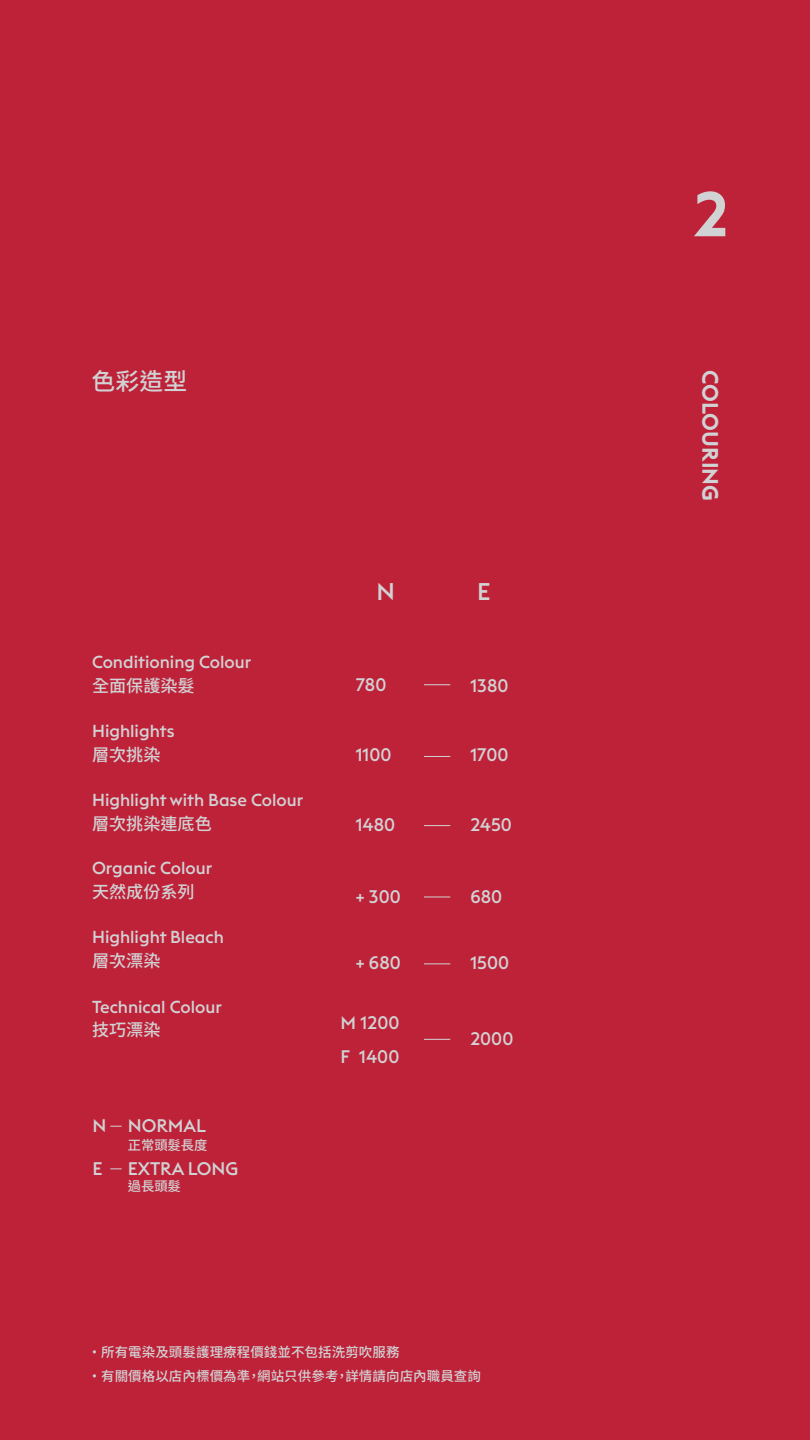
<style>
.page{position:relative;width:810px;height:1440px;background:#be2239}
.page>*{position:absolute;margin:0;border:0;box-sizing:border-box;transform-origin:0 0}
.t1{font:600 62.25px "Euclid Triangle";color:#d1d2d4}
.t2{font:500 23.85px "Noto Sans TC";color:#d1d2d4}
.t3{font:500 23.85px "Euclid Triangle";color:#d1d2d4}
.t4{font:600 21.98px "Euclid Triangle";letter-spacing:.01em;color:#d1d2d4}
.t5{font:500 18px "Euclid Triangle";color:#d1d2d4}
.t6{font:500 17.92px/34px "Euclid Triangle";letter-spacing:.005em;color:#d1d2d4}
.t7{font:500 17.1px "Euclid Triangle";color:#d1d2d4}
.t8{font:500 17.1px "Noto Sans TC";color:#d1d2d4}
.t9{font:500 13.5px/23.3px "Noto Sans TC";letter-spacing:.005em;color:#d1d2d4}
.t10{font:500 13.35px "Noto Sans TC";color:#d1d2d4}
</style>
<div class="page">
<svg style="left:110px;top:1126px;width:12px;height:1px"></svg>
<svg style="left:110px;top:1168px;width:12px;height:1px"></svg>
<svg style="left:424px;top:684px;width:26px;height:1px"></svg>
<svg style="left:424px;top:756px;width:26px;height:1px"></svg>
<svg style="left:424px;top:825px;width:26px;height:1px"></svg>
<svg style="left:424px;top:897px;width:26px;height:1px"></svg>
<svg style="left:424px;top:963px;width:26px;height:1px"></svg>
<svg style="left:424px;top:1039px;width:26px;height:1px"></svg>
<h2 class="t2" style="left:92px;top:368px;width:97px">色彩造型</h2>
<p class="t7" style="left:92px;top:651px;width:161px">Conditioning Colour</p>
<p class="t8" style="left:92px;top:676px;width:104px">全面保護染髮</p>
<p class="t7" style="left:92px;top:720px;width:84px">Highlights</p>
<p class="t8" style="left:92px;top:745px;width:70px">層次挑染</p>
<p class="t7" style="left:92px;top:789px;width:213px">Highlight with Base Colour</p>
<p class="t8" style="left:92px;top:814px;width:121px">層次挑染連底色</p>
<p class="t7" style="left:92px;top:857px;width:122px">Organic Colour</p>
<p class="t8" style="left:92px;top:882px;width:104px">天然成份系列</p>
<p class="t7" style="left:92px;top:926px;width:133px">Highlight Bleach</p>
<p class="t8" style="left:92px;top:951px;width:70px">層次漂染</p>
<p class="t7" style="left:92px;top:996px;width:131px">Technical Colour</p>
<p class="t8" style="left:92px;top:1020px;width:70px">技巧漂染</p>
<p class="t5" style="left:92px;top:1115px;width:115px">N NORMAL</p>
<p class="t5" style="left:92px;top:1157px;width:12px">E</p>
<p class="t5" style="left:128px;top:1157px;width:112px">EXTRA LONG</p>
<p class="t10" style="left:128px;top:1137px;width:81px">正常頭髮長度</p>
<p class="t10" style="left:128px;top:1179px;width:55px">過長頭髮</p>
<h2 class="t3" style="left:377px;top:576px;width:20px">N</h2>
<h2 class="t3" style="left:477px;top:576px;width:15px">E</h2>
<p class="t6" style="left:356px;top:668px;width:32px">780</p>
<p class="t6" style="left:470px;top:668px;width:40px">1380</p>
<p class="t6" style="left:356px;top:737px;width:37px">1100</p>
<p class="t6" style="left:470px;top:738px;width:40px">1700</p>
<p class="t6" style="left:356px;top:808px;width:41px">1480</p>
<p class="t6" style="left:470px;top:808px;width:43px">2450</p>
<p class="t6" style="left:356px;top:879px;width:47px">+ 300</p>
<p class="t6" style="left:356px;top:945px;width:47px">+ 680</p>
<p class="t6" style="left:341px;top:1006px;width:60px">M 1200<br>F 1400</p>
<p class="t6" style="left:470px;top:880px;width:33px">680</p>
<p class="t6" style="left:470px;top:946px;width:40px">1500</p>
<p class="t6" style="left:470px;top:1021px;width:45px">2000</p>
<p class="t9" style="left:88px;top:1341px;width:395px">· 所有電染及頭髮護理療程價錢並不包括洗剪吹服務<br>· 有關價格以店內標價為準，網站只供參考，詳情請向店內職員查詢</p>
<h1 class="t1" style="left:694px;top:174px;width:36px">2</h1>
<p class="t4" style="left:724px;top:370px;width:133px;rotate:90deg">COLOURING</p>
</div>
